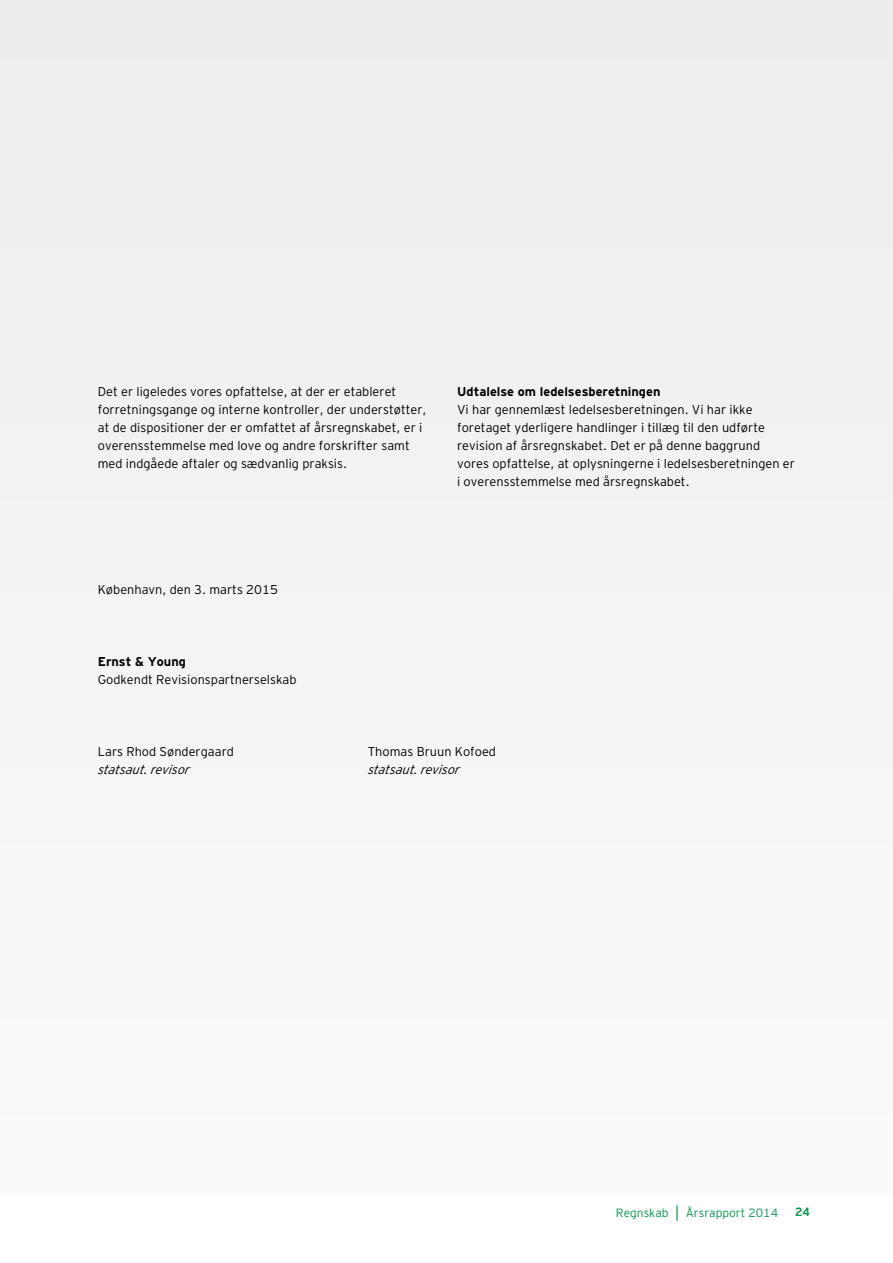
<style>
.page{position:relative;width:893px;height:1263px;background:#fff}
.page>*{position:absolute;margin:0;border:0;box-sizing:border-box;transform-origin:0 0}
.t1{font:12.75px/18px "Interstate Light Mono";color:#000}
.t2{font:12.75px "Interstate Bold Mono";color:#000}
.t3{font:italic 300 12.75px "Interstate";color:#000}
.t4{font:12px "Interstate Light Mono";color:#00994b}
.t5{font:12px "Interstate Bold Mono";color:#00994b}
.s1{font-family:"Interstate";font-weight:300;font-size:15.75px}
</style>
<div class="page">
<div style="left:0;top:0;width:893px;height:674px;background:#f1f1f1"></div>
<p class="t1" style="left:98px;top:382px;width:330px">Det er ligeledes vores opfattelse, at der er etableret forretningsgange og interne kontroller, der understøtter, at de dispositioner der er omfattet af årsregnskabet, er i overensstemmelse med love og andre forskrifter samt med indgåede aftaler og sædvanlig praksis.</p>
<p class="t2" style="left:457px;top:384px;width:205px">Udtalelse om ledelsesberetningen</p>
<p class="t1" style="left:457px;top:400px;width:339px">Vi har gennemlæst ledelsesberetningen. Vi har ikke foretaget yderligere handlinger i tillæg til den udførte revision af årsregnskabet. Det er på denne baggrund vores opfattelse, at oplysningerne i ledelsesberetningen er i overensstemmelse med årsregnskabet.</p>
<p class="t1" style="left:98px;top:580px;width:182px">København, den 3. marts 2015</p>
<p class="t2" style="left:98px;top:654px;width:90px">Ernst &amp; Young</p>
<p class="t1" style="left:98px;top:670px;width:200px">Godkendt Revisionspartnerselskab</p>
<p class="t1" style="left:98px;top:742px;width:138px">Lars Rhod Søndergaard</p>
<p class="t1" style="left:368px;top:742px;width:130px">Thomas Bruun Kofoed</p>
<p class="t3" style="left:98px;top:762px;width:96px">statsaut.revisor</p>
<p class="t3" style="left:368px;top:762px;width:96px">statsaut.revisor</p>
<p class="t4" style="left:616px;top:1206px;width:164px">Regnskab <span class="s1">|</span> Årsrapport 2014</p>
<p class="t5" style="left:795px;top:1205px;width:16px">24</p>
</div>
